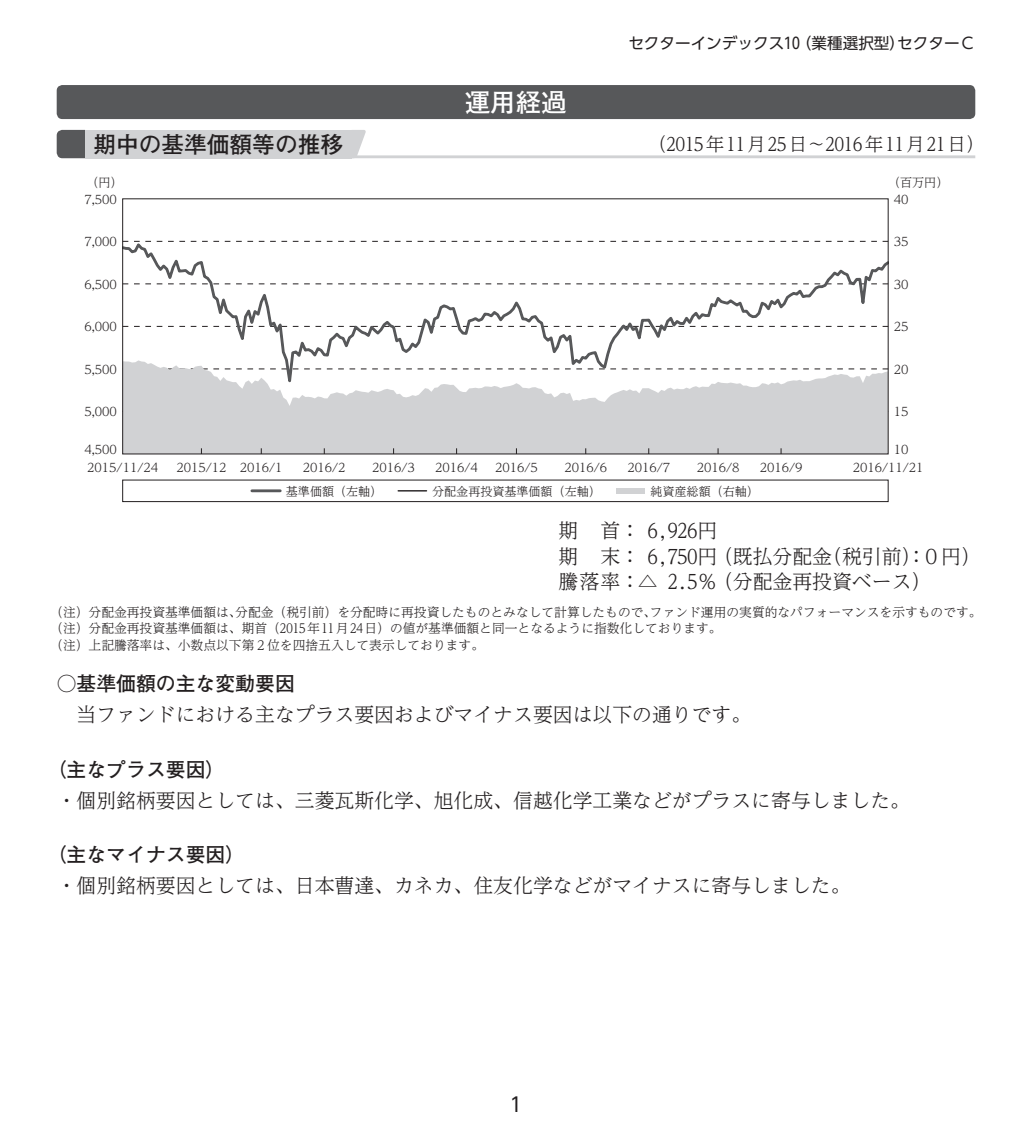
<style>
.page{position:relative;width:1032px;height:1134px;background:#fff}
.page>*{position:absolute;margin:0;border:0;box-sizing:border-box;transform-origin:0 0}
.t1{font:700 25.6px "Futo Go B101 Pro";color:#fff}
.t2{font:700 22.6px "Futo Go B101 Pro";color:#231f20}
.t3{font:300 19.8px/25.6px "UD Reimin Pro";color:#231f20}
.t4{font:700 19.8px "Futo Go B101 Pro";color:#231f20}
.t5{font:19.8px "UD Shin Go Pro";color:#231f20}
.t6{font:300 18.4px "UD Reimin Pro";color:#231f20}
.t7{font:15.6px "UD Shin Go Pro";color:#231f20}
.t8{font:300 12.8px/16.4px "UD Reimin Pro";color:#231f20}
.t9{font:300 12px "UD Reimin Pro";color:#231f20}
</style>
<div class="page">
<div style="left:57px;top:85px;width:918px;height:34px;background:#57585a;border-radius:6px"></div>
<hr style="left:85px;top:155px;width:890px;height:3px;background:#d1d2d4">
<svg style="left:57px;top:130px;width:28px;height:28px"></svg>
<div style="left:85px;top:130px;width:266px;height:28px;background:#d1d2d4"></div>
<svg style="left:351px;top:130px;width:15px;height:26px"></svg>
<div style="left:616px;top:488px;width:29px;height:6px;background:#d1d2d4"></div>
<hr style="left:252px;top:489px;width:28px;height:3px;background:#57585a">
<svg style="left:398px;top:490px;width:28px;height:1px"></svg>
<div style="left:122px;top:480px;width:766px;height:22px;border:1px solid #231f20"></div>
<div style="left:124px;top:402px;width:762px;height:50px;background:#d1d2d4"></div>
<svg style="left:124px;top:240px;width:762px;height:162px"></svg>
<p class="t1" style="left:465px;top:82px;width:104px">運用経過</p>
<p class="t7" style="left:628px;top:31px;width:348px">セクターインデックス10（業種選択型）セクターＣ</p>
<p class="t2" style="left:94px;top:126px;width:251px">期中の基準価額等の推移</p>
<p class="t6" style="left:648px;top:129px;width:338px">（2015年 11月 25日～2016年 11月 21日）</p>
<p class="t9" style="left:87px;top:172px;width:38px">（円）</p>
<p class="t9" style="left:888px;top:172px;width:62px">（百万円）</p>
<p class="t9" style="left:84px;top:189px;width:34px">7,500</p>
<p class="t9" style="left:894px;top:189px;width:16px">40</p>
<p class="t9" style="left:84px;top:232px;width:34px">7,000</p>
<p class="t9" style="left:894px;top:232px;width:16px">35</p>
<p class="t9" style="left:84px;top:274px;width:34px">6,500</p>
<p class="t9" style="left:894px;top:274px;width:16px">30</p>
<p class="t9" style="left:84px;top:317px;width:34px">6,000</p>
<p class="t9" style="left:894px;top:317px;width:16px">25</p>
<p class="t9" style="left:84px;top:359px;width:34px">5,500</p>
<p class="t9" style="left:894px;top:359px;width:16px">20</p>
<p class="t9" style="left:84px;top:402px;width:34px">5,000</p>
<p class="t9" style="left:894px;top:402px;width:16px">15</p>
<p class="t9" style="left:84px;top:440px;width:34px">4,500</p>
<p class="t9" style="left:894px;top:440px;width:16px">10</p>
<p class="t9" style="left:87px;top:458px;width:72px">2015/11/24</p>
<p class="t9" style="left:176px;top:458px;width:108px">2015/12 2016/1</p>
<p class="t9" style="left:303px;top:458px;width:44px">2016/2</p>
<p class="t9" style="left:372px;top:458px;width:44px">2016/3</p>
<p class="t9" style="left:435px;top:458px;width:44px">2016/4</p>
<p class="t9" style="left:495px;top:458px;width:44px">2016/5</p>
<p class="t9" style="left:564px;top:458px;width:44px">2016/6</p>
<p class="t9" style="left:627px;top:458px;width:44px">2016/7</p>
<p class="t9" style="left:697px;top:458px;width:44px">2016/8</p>
<p class="t9" style="left:760px;top:458px;width:44px">2016/9</p>
<p class="t9" style="left:853px;top:458px;width:72px">2016/11/21</p>
<p class="t9" style="left:286px;top:481px;width:98px">基準価額（左軸）</p>
<p class="t9" style="left:432px;top:481px;width:170px">分配金再投資基準価額（左軸）</p>
<p class="t9" style="left:650px;top:481px;width:110px">純資産総額（右軸）</p>
<p class="t3" style="left:558px;top:517px;width:424px">期 首： 6,926円<br>期 末： 6,750円（既払分配金（税引前）：0円）騰落率：△ 2.5％（分配金再投資ベース）</p>
<p class="t8" style="left:50px;top:603px;width:933px">（注）分配金再投資基準価額は、分配金（税引前）を分配時に再投資したものとみなして計算したもので、ファンド運用の実質的なパフォーマンスを示すものです。（注）分配金再投資基準価額は、期首（2015年 11月 24日）の値が基準価額と同一となるように指数化しております。<br>（注）上記騰落率は、小数点以下第2位を四捨五入して表示しております。</p>
<p class="t4" style="left:57px;top:668px;width:240px">○基準価額の主な変動要因</p>
<p class="t3" style="left:77px;top:701px;width:676px">当ファンドにおける主なプラス要因およびマイナス要因は以下の通りです。</p>
<p class="t4" style="left:47px;top:753px;width:180px">（主なプラス要因）</p>
<p class="t3" style="left:57px;top:787px;width:855px">・個別銘柄要因としては、三菱瓦斯化学、旭化成、信越化学工業などがプラスに寄与しました。</p>
<p class="t4" style="left:47px;top:839px;width:200px">（主なマイナス要因）</p>
<p class="t3" style="left:57px;top:872px;width:795px">・個別銘柄要因としては、日本曹達、カネカ、住友化学などがマイナスに寄与しました。</p>
<p class="t5" style="left:509px;top:1088px;width:15px">1</p>
</div>
